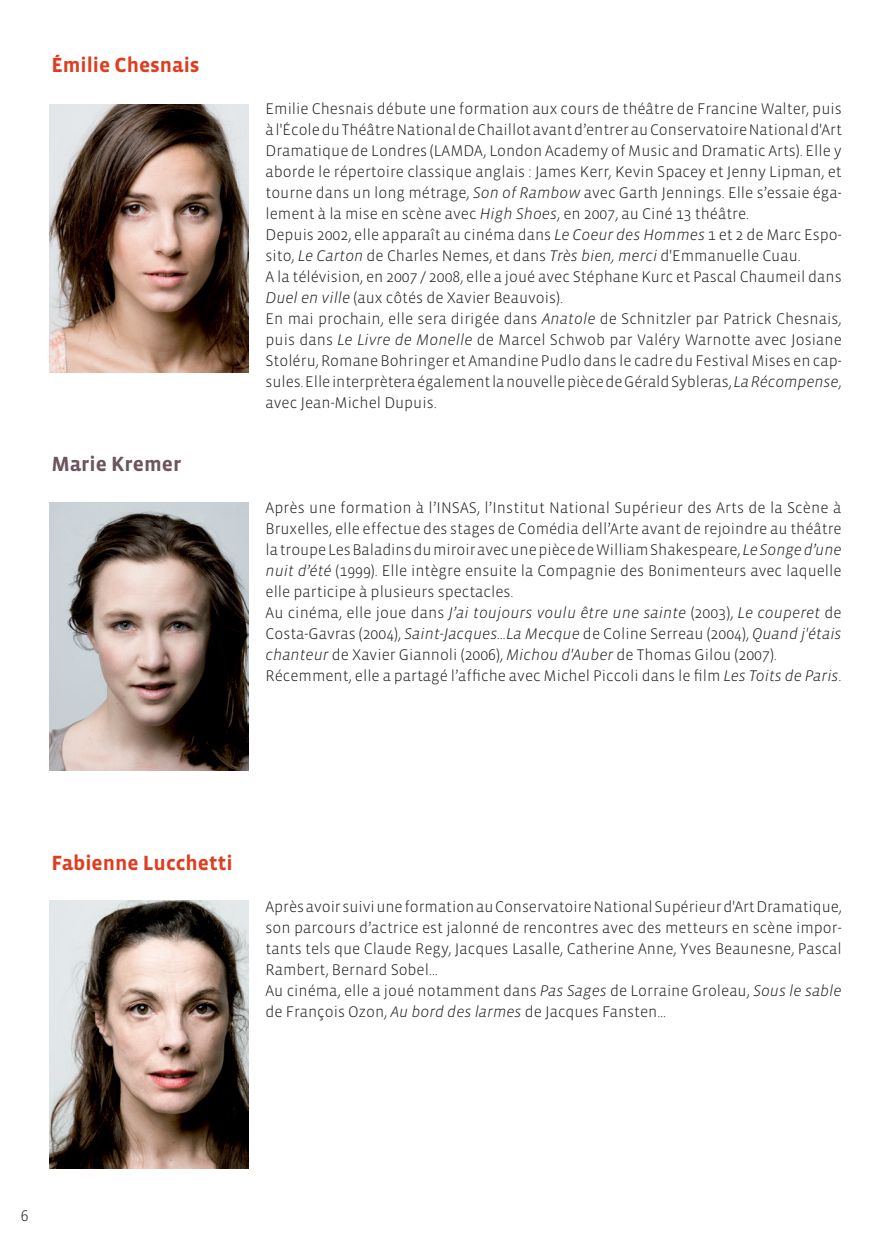
<style>
.page{position:relative;width:893px;height:1241px;background:#fff}
.page>*{position:absolute;margin:0;border:0;box-sizing:border-box;transform-origin:0 0}
.t1{font:700 21px "Vista Sans OT";color:#de3e1f}
.t2{font:700 21px "Vista Sans OT";color:#6c5560}
.t3{font:300 15.75px/21px "Vista Sans OT";color:#231f20}
.s1{font-style:italic}
</style>
<div class="page">
<img style="left:50px;top:105px;width:198px;height:267px">
<img style="left:50px;top:900px;width:198px;height:267px">
<img style="left:50px;top:502px;width:198px;height:268px">
<h1 class="t1" style="left:51px;top:52px;width:150px">Émilie Chesnais</h1>
<h1 class="t2" style="left:51px;top:451px;width:132px">Marie Kremer</h1>
<p class="t3" style="left:266px;top:98px;width:578px">Emilie Chesnais débute une formation aux cours de théâtre de Francine Walter, puis à l'École du Théâtre National de Chaillot avant d’entrer au Conservatoire National d'Art Dramatique de Londres (LAMDA, London Academy of Music and Dramatic Arts). Elle y aborde le répertoire classique anglais : James Kerr, Kevin Spacey et Jenny Lipman, et tourne dans un long métrage, <span class="s1">Son of Rambow</span> avec Garth Jennings. Elle s’essaie éga&shy;lement à la mise en scène avec <span class="s1">High Shoes</span>, en 2007, au Ciné 13 théâtre.<br>Depuis 2002, elle apparaît au cinéma dans <span class="s1">Le Coeur des Hommes</span> 1 et 2 de Marc Espo&shy;sito, <span class="s1">Le Carton</span> de Charles Nemes, et dans <span class="s1">Très bien, merci</span> d'Emmanuelle Cuau.<br>A la télévision, en 2007 / 2008, elle a joué avec Stéphane Kurc et Pascal Chaumeil dans <span class="s1">Duel en ville</span> (aux côtés de Xavier Beauvois).<br>En mai prochain, elle sera dirigée dans <span class="s1">Anatole</span> de Schnitzler par Patrick Chesnais, puis dans <span class="s1">Le Livre de Monelle</span> de Marcel Schwob par Valéry Warnotte avec Josiane Stoléru, Romane Bohringer et Amandine Pudlo dans le cadre du Festival Mises en cap&shy;sules. Elle interprètera également la nouvelle pièce de Gérald Sybleras, <span class="s1">La Récompense</span>, avec Jean-Michel Dupuis.</p>
<p class="t3" style="left:266px;top:497px;width:578px">Après une formation à l’INSAS, l’Institut National Supérieur des Arts de la Scène à Bruxelles, elle effectue des stages de Comédia dell’Arte avant de rejoindre au théâtre la troupe Les Baladins du miroir avec une pièce de William Shakespeare, <span class="s1">Le Songe d’une nuit d’été</span> (1999). Elle intègre ensuite la Compagnie des Bonimenteurs avec laquelle elle participe à plusieurs spectacles.<br>Au cinéma, elle joue dans <span class="s1">J’ai toujours voulu être une sainte</span> (2003), <span class="s1">Le couperet</span> de Costa-Gavras (2004), <span class="s1">Saint-Jacques…La Mecque</span> de Coline Serreau (2004), <span class="s1">Quand j'étais chanteur</span> de Xavier Giannoli (2006), <span class="s1">Michou d'Auber</span> de Thomas Gilou (2007).<br>Récemment, elle a partagé l’affiche avec Michel Piccoli dans le film <span class="s1">Les Toits de Paris</span>.</p>
<h1 class="t1" style="left:51px;top:850px;width:183px">Fabienne Lucchetti</h1>
<p class="t3" style="left:266px;top:896px;width:578px">Après avoir suivi une formation au Conservatoire National Supérieur d'Art Dramatique, son parcours d’actrice est jalonné de rencontres avec des metteurs en scène impor&shy;tants tels que Claude Regy, Jacques Lasalle, Catherine Anne, Yves Beaunesne, Pascal Rambert, Bernard Sobel…<br>Au cinéma, elle a joué notamment dans <span class="s1">Pas Sages</span> de Lorraine Groleau, <span class="s1">Sous le sable </span>de François Ozon, <span class="s1">Au bord des larmes</span> de Jacques Fansten…</p>
<p class="t3" style="left:21px;top:1204px;width:9px">6</p>
</div>
